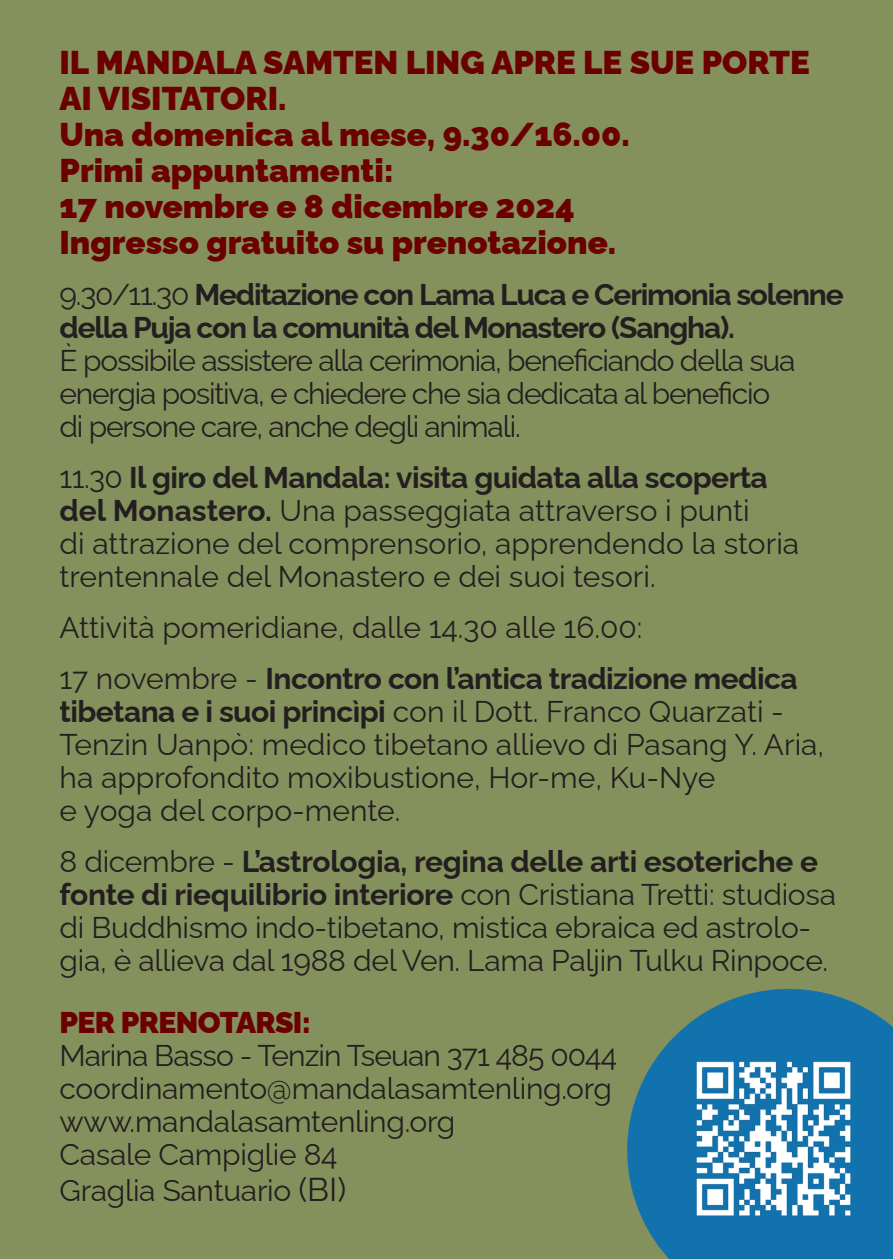
<style>
.page{position:relative;width:893px;height:1259px;background:#85915d}
.page>*{position:absolute;margin:0;border:0;box-sizing:border-box;transform-origin:0 0}
.t1{font:900 33px/36px "Raleway";color:#6b0000}
.t2{font:30px/33px "Raleway";letter-spacing:-.01em;color:#231f20}
.t3{font:30px/33px "Raleway";letter-spacing:-.04em;color:#231f20}
.t4{font:700 30px/33px "Raleway";letter-spacing:-.04em;color:#231f20}
.t5{font:700 30px "Raleway";letter-spacing:-.02em;color:#231f20}
.t6{font:30px "Raleway";letter-spacing:-.03em;color:#231f20}
.t7{font:900 30px "Raleway";letter-spacing:-.02em;color:#6b0000}
.s1{font-weight:400}
.s2{font-weight:700}
.s3{font-size:33px}
</style>
<div class="page">
<svg style="left:627px;top:989px;width:266px;height:270px;fill:#1272ad"></svg>
<img style="left:687px;top:1051px;width:173px;height:174px">
<p class="t1" style="left:60px;top:40px;width:752px">IL MANDALA SAMTEN LING APRE LE SUE PORTE<br>AI VISITATORI.</p>
<p class="t1" style="left:60px;top:112px;width:572px">Una domenica al mese, 9.30/16.00.</p>
<p class="t1" style="left:60px;top:148px;width:336px">Primi appuntamenti:</p>
<p class="t1" style="left:60px;top:184px;width:517px">17 novembre e 8 dicembre 2024</p>
<p class="t1" style="left:60px;top:220px;width:558px">Ingresso gratuito su prenotazione.</p>
<p class="t4" style="left:60px;top:274px;width:786px"><span class="s1">9.30/11.30</span> Meditazione con Lama Luca e Cerimonia solenne della Puja con la comunità del Monastero (Sangha).</p>
<p class="t3" style="left:60px;top:340px;width:738px">È possibile assistere alla cerimonia, beneficiando della sua energia positiva, e chiedere che sia dedicata al beneficio</p>
<p class="t3" style="left:60px;top:406px;width:463px">di persone care, anche degli animali.</p>
<p class="t5" style="left:60px;top:453px;width:710px"><span class="s1">11.30</span> Il giro del Mandala: visita guidata alla scoperta</p>
<p class="t2" style="left:60px;top:490px;width:692px"><span class="s2">del Monastero.</span> Una passeggiata attraverso i punti</p>
<p class="t2" style="left:60px;top:523px;width:741px">di attrazione del comprensorio, apprendendo la storia</p>
<p class="t2" style="left:60px;top:556px;width:598px">trentennale del Monastero e dei suoi tesori.</p>
<p class="t2" style="left:60px;top:607px;width:584px">Attività pomeridiane, dalle 14.30 alle 16.00:</p>
<p class="t2" style="left:60px;top:658px;width:766px">17 novembre - <span class="s2">Incontro con l’antica tradizione medica tibetana e i suoi princìpi</span> con il Dott. Franco Quarzati - Tenzin Uanpò: medico tibetano allievo di Pasang Y. Aria, ha approfondito moxibustione, Hor-me, Ku-Nye</p>
<p class="t2" style="left:60px;top:790px;width:343px">e yoga del corpo-mente.</p>
<p class="t2" style="left:60px;top:841px;width:778px">8 dicembre - <span class="s2">L’astrologia, regina delle arti esoteriche e fonte di riequilibrio interiore</span> con Cristiana Tretti: studiosa di Buddhismo indo-tibetano, mistica ebraica ed astrolo&shy;gia, è allieva dal 1988 del Ven. Lama Paljin Tulku Rinpoce.</p>
<p class="t7" style="left:60px;top:998px;width:253px">PER PRENOTARSI:</p>
<p class="t6" style="left:60px;top:1031px;width:559px">Marina Basso - Tenzin Tseuan 371 485 0044</p>
<p class="t2" style="left:60px;top:1068px;width:554px">coordinamento@mandalasamtenling.org</p>
<p class="t2" style="left:60px;top:1101px;width:397px">www.mandalasamtenling.org</p>
<p class="t2" style="left:60px;top:1134px;width:280px">Casale Campiglie 84</p>
<p class="t2" style="left:60px;top:1170px;width:288px">Graglia Santuario <span class="s3">(BI)</span></p>
</div>
